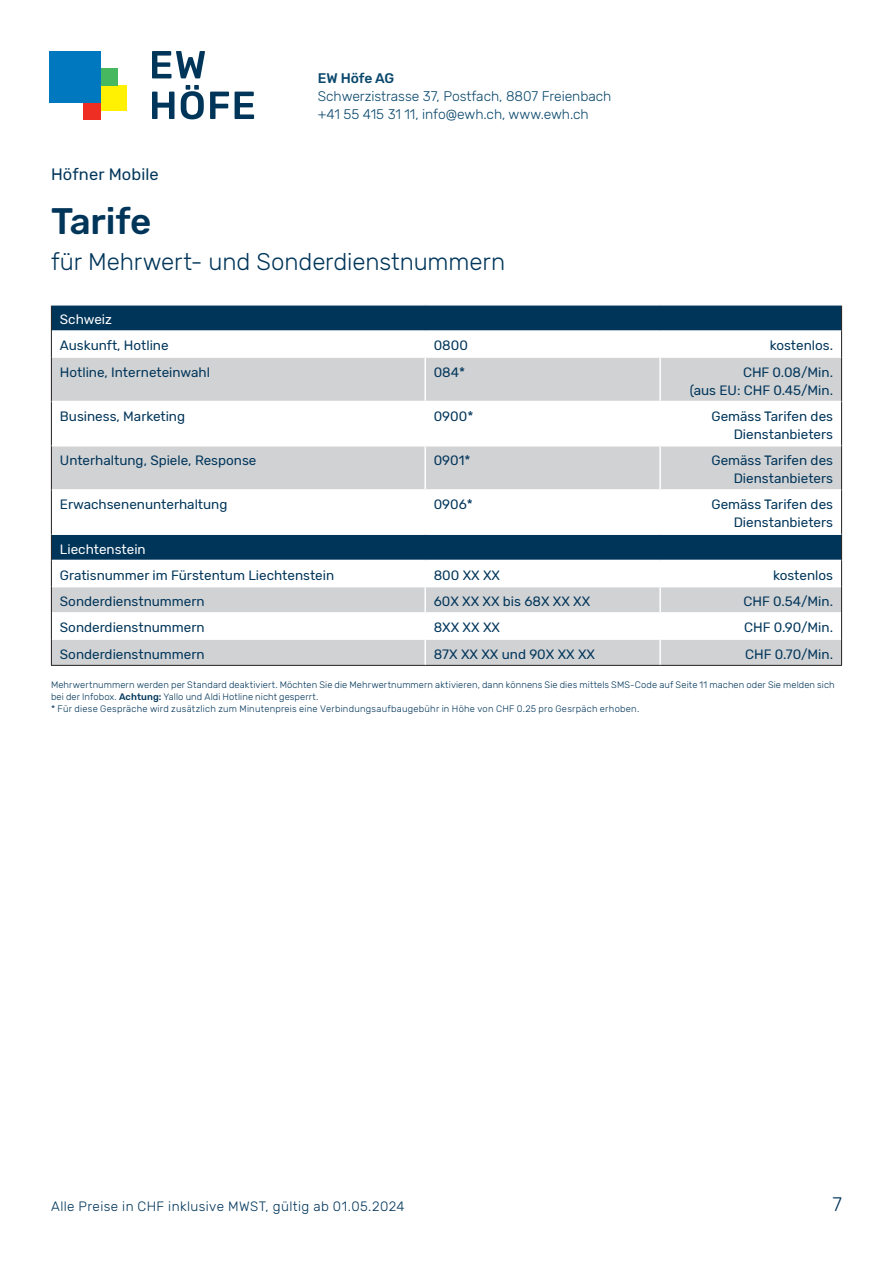
<style>
.page{position:relative;width:893px;height:1263px;background:#fff}
.page>*{position:absolute;margin:0;border:0;box-sizing:border-box;transform-origin:0 0}
.Haupttitel{font:500 36.75px "Rubik";letter-spacing:-.01em;color:#00355a}
.Subline{font:300 24px "Rubik";letter-spacing:-.005em;color:#00355a}
.t1{font:300 19.5px "Rubik";color:#00355a}
.t2{font:16.5px "Rubik";letter-spacing:.005em;color:#00355a}
.t3{font:300 13.8px/18px "Rubik";letter-spacing:-.005em;color:#0a486c}
.t4{font:500 13.8px "Rubik";letter-spacing:-.01em;color:#0a486c}
.AL_GS_Aufzählung{font:13.5px/18px "Rubik";color:#00355a;text-align:right}
.AL_Untertitel_1{font:300 13.5px "Rubik";letter-spacing:.03em;color:#00355a}
.AL_GS_Aufzählung-2{font:13.5px "Rubik";color:#fff}
.Legende{font:300 9.3px/12px "Rubik";letter-spacing:.015em;color:#00355a}
.s1{font-weight:500}
</style>
<div class="page">
<div style="left:101px;top:85px;width:25px;height:26px;background:#fff101"></div>
<div style="left:84px;top:102px;width:17px;height:17px;background:#ee2e22"></div>
<div style="left:101px;top:68px;width:17px;height:17px;background:#46b85f"></div>
<div style="left:50px;top:51px;width:51px;height:51px;background:#0078c0"></div>
<svg style="left:152px;top:51px;width:53px;height:27px"></svg>
<svg style="left:152px;top:92px;width:22px;height:27px"></svg>
<svg style="left:181px;top:85px;width:23px;height:34px"></svg>
<svg style="left:210px;top:92px;width:19px;height:27px"></svg>
<svg style="left:235px;top:92px;width:19px;height:27px"></svg>
<div style="left:52px;top:306px;width:789px;height:24px;background:#00355a"></div>
<svg style="left:52px;top:358px;width:789px;height:307px"></svg>
<hr style="left:424px;top:357px;width:2px;height:44px;background:#fff">
<hr style="left:659px;top:357px;width:2px;height:44px;background:#fff">
<hr style="left:424px;top:402px;width:2px;height:43px;background:#fff">
<hr style="left:659px;top:402px;width:2px;height:43px;background:#fff">
<hr style="left:424px;top:446px;width:2px;height:43px;background:#fff">
<hr style="left:659px;top:446px;width:2px;height:43px;background:#fff">
<hr style="left:424px;top:491px;width:2px;height:42px;background:#fff">
<hr style="left:659px;top:491px;width:2px;height:42px;background:#fff">
<hr style="left:52px;top:560px;width:373px;height:1px;background:#fff">
<hr style="left:425px;top:560px;width:235px;height:1px;background:#fff">
<hr style="left:424px;top:561px;width:2px;height:25px;background:#fff">
<hr style="left:660px;top:560px;width:181px;height:1px;background:#fff">
<hr style="left:659px;top:561px;width:2px;height:25px;background:#fff">
<hr style="left:52px;top:586px;width:373px;height:1px;background:#fff">
<hr style="left:425px;top:586px;width:235px;height:1px;background:#fff">
<hr style="left:424px;top:587px;width:2px;height:25px;background:#fff">
<hr style="left:660px;top:586px;width:181px;height:1px;background:#fff">
<hr style="left:659px;top:587px;width:2px;height:25px;background:#fff">
<hr style="left:52px;top:612px;width:373px;height:2px;background:#fff">
<hr style="left:425px;top:612px;width:235px;height:2px;background:#fff">
<hr style="left:424px;top:614px;width:2px;height:24px;background:#fff">
<hr style="left:660px;top:612px;width:181px;height:2px;background:#fff">
<hr style="left:659px;top:614px;width:2px;height:24px;background:#fff">
<hr style="left:52px;top:638px;width:373px;height:2px;background:#fff">
<hr style="left:425px;top:638px;width:235px;height:2px;background:#fff">
<hr style="left:424px;top:640px;width:2px;height:25px;background:#fff">
<hr style="left:660px;top:638px;width:181px;height:2px;background:#fff">
<hr style="left:659px;top:640px;width:2px;height:25px;background:#fff">
<hr style="left:51px;top:665px;width:374px;height:1px;background:#231f20">
<hr style="left:425px;top:665px;width:235px;height:1px;background:#231f20">
<hr style="left:660px;top:665px;width:182px;height:1px;background:#231f20">
<svg style="left:51px;top:306px;width:1px;height:51px"></svg>
<hr style="left:51px;top:357px;width:1px;height:44px;background:#231f20">
<hr style="left:841px;top:357px;width:1px;height:44px;background:#231f20">
<hr style="left:51px;top:401px;width:1px;height:45px;background:#231f20">
<hr style="left:841px;top:401px;width:1px;height:45px;background:#231f20">
<hr style="left:51px;top:446px;width:1px;height:44px;background:#231f20">
<hr style="left:841px;top:446px;width:1px;height:44px;background:#231f20">
<hr style="left:51px;top:490px;width:1px;height:44px;background:#231f20">
<hr style="left:841px;top:490px;width:1px;height:44px;background:#231f20">
<svg style="left:51px;top:534px;width:1px;height:131px"></svg>
<hr style="left:52px;top:533px;width:373px;height:2px;background:#fff">
<hr style="left:425px;top:533px;width:235px;height:2px;background:#fff">
<hr style="left:660px;top:533px;width:181px;height:2px;background:#fff">
<hr style="left:52px;top:401px;width:373px;height:1px;background:#fff">
<hr style="left:425px;top:401px;width:235px;height:1px;background:#fff">
<hr style="left:660px;top:401px;width:181px;height:1px;background:#fff">
<hr style="left:52px;top:445px;width:373px;height:1px;background:#fff">
<hr style="left:425px;top:445px;width:235px;height:1px;background:#fff">
<hr style="left:660px;top:445px;width:181px;height:1px;background:#fff">
<hr style="left:52px;top:489px;width:373px;height:2px;background:#fff">
<hr style="left:425px;top:489px;width:235px;height:2px;background:#fff">
<hr style="left:660px;top:489px;width:181px;height:2px;background:#fff">
<svg style="left:841px;top:306px;width:1px;height:51px"></svg>
<svg style="left:841px;top:534px;width:1px;height:131px"></svg>
<p class="t2" style="left:51px;top:165px;width:109px">Höfner Mobile</p>
<p class="t4" style="left:318px;top:71px;width:78px">EW Höfe AG</p>
<p class="t3" style="left:318px;top:88px;width:295px">Schwerzistrasse 37, Postfach, 8807 Freienbach +41 55 415 31 11, info@ewh.ch, www.ewh.ch</p>
<p class="Haupttitel" style="left:51px;top:200px;width:102px">Tarife</p>
<p class="Subline" style="left:51px;top:248px;width:456px">für Mehrwert- und Sonderdienstnummern</p>
<p class="AL_GS_Aufzählung-2" style="left:60px;top:312px;width:54px">Schweiz</p>
<p class="AL_GS_Aufzählung" style="left:60px;top:337px;width:110px">Auskunft, Hotline</p>
<p class="AL_GS_Aufzählung" style="left:434px;top:337px;width:36px">0800</p>
<p class="AL_GS_Aufzählung" style="left:770px;top:337px;width:65px">kostenlos.</p>
<p class="AL_GS_Aufzählung" style="left:60px;top:363px;width:152px">Hotline, Interneteinwahl</p>
<p class="AL_GS_Aufzählung" style="left:434px;top:363px;width:33px">084*</p>
<p class="AL_GS_Aufzählung" style="left:690px;top:363px;width:145px">CHF 0.08/Min.<br>(aus EU: CHF 0.45/Min.</p>
<p class="AL_GS_Aufzählung" style="left:60px;top:408px;width:127px">Business, Marketing</p>
<p class="AL_GS_Aufzählung" style="left:434px;top:408px;width:41px">0900*</p>
<p class="AL_GS_Aufzählung" style="left:711px;top:408px;width:123px">Gemäss Tarifen des<br>Dienstanbieters</p>
<p class="AL_GS_Aufzählung" style="left:60px;top:452px;width:198px">Unterhaltung, Spiele, Response</p>
<p class="AL_GS_Aufzählung" style="left:434px;top:452px;width:38px">0901*</p>
<p class="AL_GS_Aufzählung" style="left:711px;top:452px;width:123px">Gemäss Tarifen des<br>Dienstanbieters</p>
<p class="AL_GS_Aufzählung" style="left:60px;top:496px;width:169px">Erwachsenenunterhaltung</p>
<p class="AL_GS_Aufzählung" style="left:434px;top:496px;width:41px">0906*</p>
<p class="AL_GS_Aufzählung" style="left:711px;top:496px;width:123px">Gemäss Tarifen des<br>Dienstanbieters</p>
<p class="AL_GS_Aufzählung-2" style="left:60px;top:541px;width:87px">Liechtenstein</p>
<p class="AL_GS_Aufzählung" style="left:60px;top:566px;width:276px">Gratisnummer im Fürstentum Liechtenstein</p>
<p class="AL_GS_Aufzählung" style="left:434px;top:566px;width:68px">800 XX XX</p>
<p class="AL_GS_Aufzählung" style="left:773px;top:566px;width:61px">kostenlos</p>
<p class="AL_GS_Aufzählung" style="left:60px;top:593px;width:146px">Sonderdienstnummern</p>
<p class="AL_GS_Aufzählung" style="left:434px;top:593px;width:158px">60X XX XX bis 68X XX XX</p>
<p class="AL_GS_Aufzählung" style="left:743px;top:593px;width:91px">CHF 0.54/Min.</p>
<p class="AL_GS_Aufzählung" style="left:60px;top:619px;width:146px">Sonderdienstnummern</p>
<p class="AL_GS_Aufzählung" style="left:434px;top:619px;width:68px">8XX XX XX</p>
<p class="AL_GS_Aufzählung" style="left:744px;top:619px;width:90px">CHF 0.90/Min.</p>
<p class="AL_GS_Aufzählung" style="left:60px;top:645px;width:146px">Sonderdienstnummern</p>
<p class="AL_GS_Aufzählung" style="left:434px;top:645px;width:163px">87X XX XX und 90X XX XX</p>
<p class="AL_GS_Aufzählung" style="left:745px;top:645px;width:89px">CHF 0.70/Min.</p>
<p class="Legende" style="left:51px;top:679px;width:785px">Mehrwertnummern werden per Standard deaktiviert. Möchten Sie die Mehrwertnummern aktivieren, dann könnens Sie dies mittels SMS-Code auf Seite 11 machen oder Sie melden sich bei der Infobox. <span class="s1">Achtung:</span> Yallo und Aldi Hotline nicht gesperrt.<br>* Für diese Gespräche wird zusätzlich zum Minutenpreis eine Verbindungsaufbaugebühr in Höhe von CHF 0.25 pro Gesrpäch erhoben.</p>
<p class="AL_Untertitel_1" style="left:51px;top:1199px;width:355px">Alle Preise in CHF inklusive MWST, gültig ab 01.05.2024</p>
<h3 class="t1" style="left:832px;top:1193px;width:11px">7</h3>
</div>
